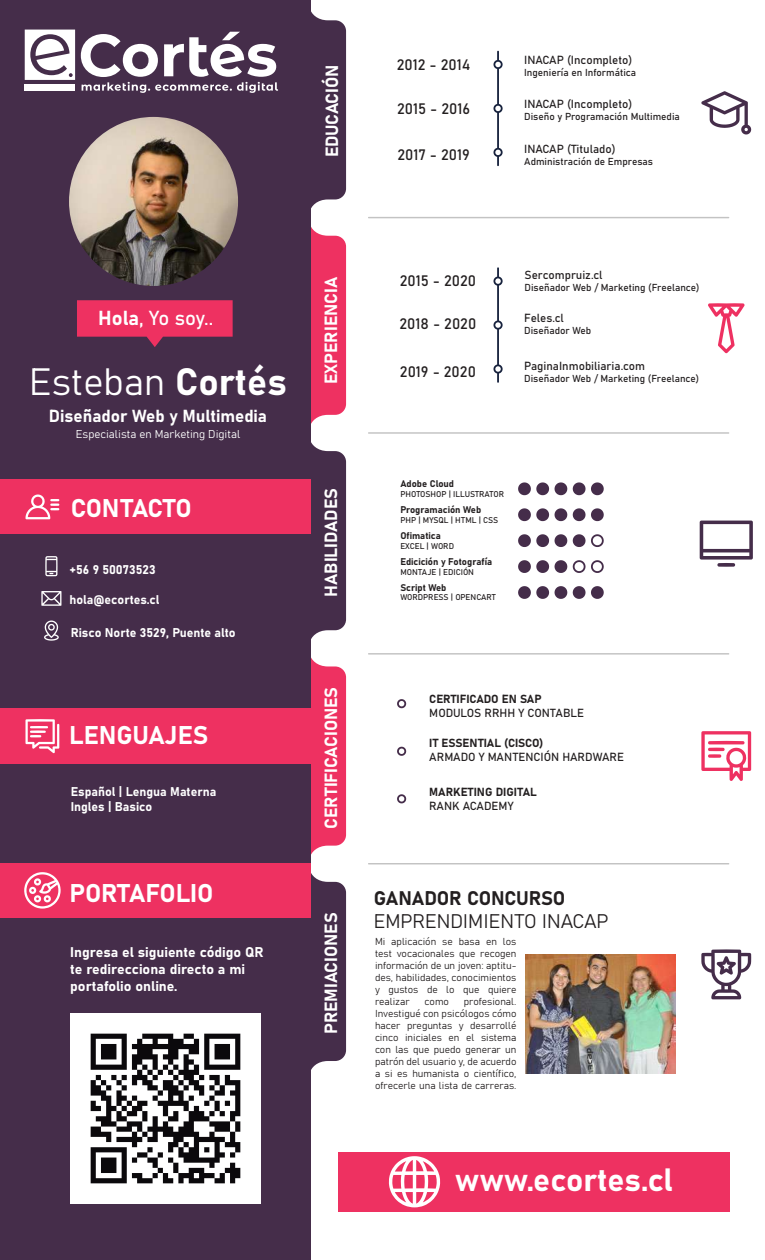
<style>
.page{position:relative;width:765px;height:1260px;background:#fff}
.page>*{position:absolute;margin:0;border:0;box-sizing:border-box;transform-origin:0 0}
.t1{font:37.62px "Bahnschrift";color:#fff}
.t2{font:31.88px "Bahnschrift";color:#fff}
.t3{font:25.25px "Bahnschrift";color:#fff}
.t4{font:20px "Bahnschrift";letter-spacing:-.005em;color:#fff}
.t5{font:19.5px/23.4px "Bahnschrift";color:#231f20}
.t6{font:17.5px "Bahnschrift";color:#fff}
.t7{font:17.25px "Bahnschrift";color:#fff}
.t8{font:15px "Bahnschrift";color:#231f20}
.t9{font:13.88px/16.6px "Bahnschrift";color:#fff}
.t10{font:12.5px/15px "Bahnschrift";color:#fff}
.t11{font:11.62px/13.9px "Bahnschrift";color:#231f20}
.t12{font:11.25px "Bahnschrift";color:#fff}
.t13{font:10px/12px "Bahnschrift";color:#231f20;text-align:justify}
.t14{font:9.62px "Bahnschrift";color:#231f20}
.t15{font:8.25px "Bahnschrift";color:#231f20}
</style>
<div class="page">
<svg style="left:311px;top:657px;width:35px;height:198px;background:#ef436f"></svg>
<svg style="left:311px;top:227px;width:35px;height:197px;background:#ef426e"></svg>
<div style="left:0;top:0;width:311px;height:1260px;background:#452d4a"></div>
<svg style="left:493px;top:51px;width:10px;height:115px"></svg>
<svg style="left:493px;top:267px;width:10px;height:116px"></svg>
<svg style="left:397px;top:699px;width:9px;height:9px"></svg>
<svg style="left:397px;top:747px;width:9px;height:9px"></svg>
<svg style="left:397px;top:794px;width:9px;height:9px"></svg>
<svg style="left:701px;top:949px;width:50px;height:50px"></svg>
<svg style="left:311px;top:873px;width:35px;height:197px;background:#543e59"></svg>
<svg style="left:310px;top:442px;width:36px;height:197px;background:#543e59"></svg>
<svg style="left:311px;top:11px;width:35px;height:198px;background:#553f5a"></svg>
<svg style="left:701px;top:731px;width:50px;height:50px"></svg>
<div style="left:0;top:709px;width:311px;height:55px;background:#ee3161"></div>
<div style="left:0;top:480px;width:311px;height:54px;background:#ee3161"></div>
<div style="left:0;top:863px;width:311px;height:55px;background:#ee3161"></div>
<svg style="left:700px;top:521px;width:53px;height:46px"></svg>
<svg style="left:368px;top:217px;width:361px;height:1px"></svg>
<svg style="left:368px;top:432px;width:361px;height:2px"></svg>
<svg style="left:368px;top:653px;width:361px;height:2px"></svg>
<svg style="left:368px;top:863px;width:361px;height:1px"></svg>
<svg style="left:701px;top:91px;width:50px;height:43px"></svg>
<svg style="left:708px;top:303px;width:37px;height:50px"></svg>
<svg style="left:45px;top:556px;width:13px;height:20px"></svg>
<svg style="left:41px;top:591px;width:20px;height:15px"></svg>
<svg style="left:44px;top:621px;width:15px;height:20px"></svg>
<svg style="left:77px;top:300px;width:156px;height:47px"></svg>
<svg style="left:25px;top:719px;width:34px;height:34px"></svg>
<svg style="left:26px;top:495px;width:33px;height:24px"></svg>
<svg style="left:24px;top:872px;width:37px;height:37px"></svg>
<svg style="left:518px;top:482px;width:31px;height:13px"></svg>
<svg style="left:555px;top:482px;width:12px;height:13px"></svg>
<svg style="left:573px;top:482px;width:31px;height:13px"></svg>
<svg style="left:518px;top:508px;width:31px;height:13px"></svg>
<svg style="left:555px;top:508px;width:12px;height:13px"></svg>
<svg style="left:573px;top:508px;width:31px;height:13px"></svg>
<svg style="left:518px;top:534px;width:31px;height:13px"></svg>
<svg style="left:555px;top:534px;width:12px;height:13px"></svg>
<svg style="left:573px;top:534px;width:31px;height:13px"></svg>
<svg style="left:518px;top:560px;width:31px;height:13px"></svg>
<svg style="left:555px;top:560px;width:12px;height:13px"></svg>
<svg style="left:573px;top:560px;width:31px;height:13px"></svg>
<svg style="left:518px;top:586px;width:31px;height:13px"></svg>
<svg style="left:555px;top:586px;width:12px;height:13px"></svg>
<svg style="left:573px;top:586px;width:31px;height:13px"></svg>
<img style="left:69px;top:117px;width:169px;height:169px;border-radius:85px">
<svg style="left:81px;top:32px;width:197px;height:61px"></svg>
<svg style="left:25px;top:30px;width:50px;height:50px"></svg>
<div style="left:25px;top:84px;width:50px;height:6px;background:#fff"></div>
<img style="left:70px;top:1013px;width:191px;height:191px">
<img style="left:526px;top:954px;width:149px;height:119px">
<div style="left:338px;top:1152px;width:392px;height:60px;background:#ee3161"></div>
<svg style="left:389px;top:1156px;width:51px;height:51px"></svg>
<h3 class="t6" style="left:321px;top:157px;width:94px;rotate:-90deg">EDUCACIÓN</h3>
<h3 class="t8" style="left:397px;top:56px;width:75px">2012 - 2014</h3>
<h3 class="t8" style="left:397px;top:100px;width:75px">2015 - 2016</h3>
<h3 class="t8" style="left:397px;top:145px;width:74px">2017 - 2019</h3>
<p class="t11" style="left:524px;top:53px;width:110px">INACAP (Incompleto)</p>
<p class="t13" style="left:524px;top:66px;width:114px">Ingeniería en Informática</p>
<p class="t11" style="left:524px;top:97px;width:110px">INACAP (Incompleto)</p>
<p class="t13" style="left:524px;top:110px;width:157px">Diseño y Programación Multimedia</p>
<p class="t11" style="left:524px;top:142px;width:93px">INACAP (Titulado)</p>
<p class="t13" style="left:524px;top:155px;width:130px">Administración de Empresas</p>
<h3 class="t4" style="left:98px;top:305px;width:116px">Hola, Yo soy..</h3>
<h1 class="t1" style="left:29px;top:358px;width:259px">Esteban Cortés</h1>
<h3 class="t7" style="left:49px;top:405px;width:220px">Diseñador Web y Multimedia</h3>
<p class="t12" style="left:76px;top:427px;width:166px">Especialista en Marketing Digital</p>
<h3 class="t3" style="left:71px;top:492px;width:123px">CONTACTO</h3>
<p class="t10" style="left:70px;top:562px;width:88px">+56 9 50073523</p>
<p class="t10" style="left:69px;top:592px;width:91px">hola@ecortes.cl</p>
<p class="t10" style="left:71px;top:625px;width:166px">Risco Norte 3529, Puente alto</p>
<h3 class="t3" style="left:69px;top:720px;width:141px">LENGUAJES</h3>
<p class="t10" style="left:71px;top:784px;width:147px">Español | Lengua Materna<br>Ingles | Basico</p>
<h3 class="t3" style="left:70px;top:878px;width:146px">PORTAFOLIO</h3>
<h3 class="t9" style="left:70px;top:944px;width:195px">Ingresa el siguiente código QR te redirecciona directo a mi portafolio online.</h3>
<h3 class="t6" style="left:320px;top:384px;width:109px;rotate:-90deg">EXPERIENCIA</h3>
<h3 class="t8" style="left:400px;top:271px;width:78px">2015 - 2020</h3>
<p class="t11" style="left:525px;top:268px;width:80px">Sercompruiz.cl</p>
<p class="t13" style="left:525px;top:282px;width:177px">Diseñador Web / Marketing (Freelance)</p>
<h3 class="t8" style="left:400px;top:314px;width:78px">2018 - 2020</h3>
<p class="t11" style="left:524px;top:311px;width:41px">Feles.cl</p>
<p class="t13" style="left:524px;top:325px;width:69px">Diseñador Web</p>
<h3 class="t8" style="left:400px;top:362px;width:78px">2019 - 2020</h3>
<p class="t11" style="left:524px;top:359px;width:122px">PaginaInmobiliaria.com</p>
<p class="t13" style="left:524px;top:372px;width:177px">Diseñador Web / Marketing (Freelance)</p>
<h3 class="t6" style="left:320px;top:597px;width:110px;rotate:-90deg">HABILIDADES</h3>
<h3 class="t6" style="left:320px;top:829px;width:143px;rotate:-90deg">CERTIFICACIONES</h3>
<h3 class="t6" style="left:320px;top:1034px;width:123px;rotate:-90deg">PREMIACIONES</h3>
<p class="t14" style="left:400px;top:477px;width:55px">Adobe Cloud</p>
<p class="t15" style="left:400px;top:489px;width:105px">PHOTOSHOP | ILLUSTRATOR</p>
<p class="t14" style="left:400px;top:503px;width:82px">Programación Web</p>
<p class="t15" style="left:400px;top:515px;width:99px">PHP | MYSQL | HTML | CSS</p>
<p class="t14" style="left:400px;top:529px;width:42px">Ofimatica</p>
<p class="t15" style="left:400px;top:540px;width:55px">EXCEL | WORD</p>
<p class="t14" style="left:400px;top:555px;width:93px">Edicición y Fotografía</p>
<p class="t15" style="left:400px;top:566px;width:75px">MONTAJE | EDICIÓN</p>
<p class="t14" style="left:400px;top:581px;width:48px">Script Web</p>
<p class="t15" style="left:400px;top:592px;width:97px">WORDPRESS | OPENCART</p>
<p class="t11" style="left:429px;top:692px;width:156px">CERTIFICADO EN SAP<br>MODULOS RRHH Y CONTABLE</p>
<p class="t11" style="left:429px;top:736px;width:196px">IT ESSENTIAL (CISCO)<br>ARMADO Y MANTENCIÓN HARDWARE</p>
<p class="t11" style="left:429px;top:785px;width:109px">MARKETING DIGITAL<br>RANK ACADEMY</p>
<h3 class="t5" style="left:374px;top:886px;width:236px">GANADOR CONCURSO<br>EMPRENDIMIENTO INACAP</h3>
<p class="t13" style="left:375px;top:935px;width:143px">Mi aplicación se basa en los test vocacionales que recogen información de un joven: aptitu&shy;des, habilidades, conocimientos y gustos de lo que quiere realizar</p>
<p class="t13" style="left:375px;top:995px;width:143px;text-indent:89px">profesional.<br>Investigué con psicólogos cómo hacer preguntas y desarrollé cinco iniciales en el sistema con las que puedo generar un patrón del usuario y, de acuerdo a si es humanista o científico, ofrecerle una lista de carreras.</p>
<p class="t13" style="left:425px;top:995px;width:26px">como</p>
<h2 class="t2" style="left:455px;top:1160px;width:220px">www.ecortes.cl</h2>
</div>
